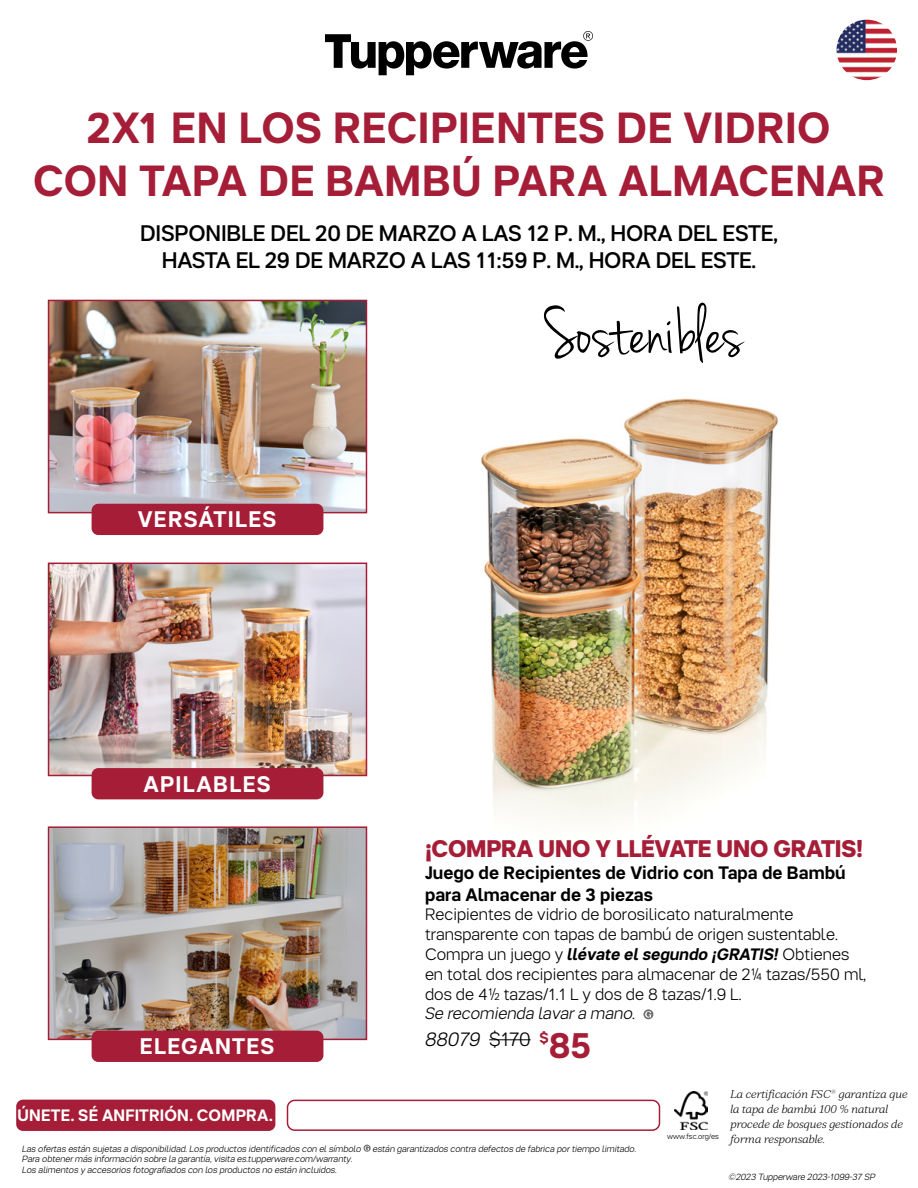
<style>
.page{position:relative;width:918px;height:1188px;background:#fff}
.page>*{position:absolute;margin:0;border:0;box-sizing:border-box;transform-origin:0 0}
.t1{font:72px "Tupperware Handwriting";color:#000}
.t2{font:700 43.5px/52.2px "Tupper PRO";letter-spacing:.01em;color:#a51d37;text-align:center}
.t3{font:700 36px "Tupper PRO";color:#a51d37}
.t4{font:800 24px "Tupper PRO";letter-spacing:-.005em;color:#a51d37}
.t5{font:500 22.5px/27px "Tupper PRO";letter-spacing:-.01em;color:#000;text-align:center}
.t6{font:700 22.5px "Tupper PRO";letter-spacing:.055em;color:#fff}
.t7{font:italic 300 19.5px "Tupper PRO";letter-spacing:-.01em;color:#000}
.t8{font:700 18px/21.6px "Tupper PRO";color:#000}
.t9{font:300 16.5px/19.8px "Tupper PRO";color:#000}
.t10{font:700 16.5px "Tupper PRO";letter-spacing:.015em;color:#fff}
.t11{font:italic 300 16.5px "Tupper PRO";color:#000}
.t12{font:11.25px/15px "Tupper Serif 23 Ltitalic";color:#000}
.t13{font:italic 300 9px/10.5px "Tupper PRO";color:#000}
.t14{font:300 7.5px "Tupper PRO";color:#000}
.s1{font-weight:700;font-style:italic}
.s2{font-style:normal}
</style>
<div class="page">
<svg style="left:325px;top:31px;width:268px;height:44px"></svg>
<img style="left:362px;top:327px;width:416px;height:532px">
<img style="left:51px;top:303px;width:313px;height:207px">
<div style="left:48px;top:300px;width:319px;height:213px;border:2px solid #a51d37"></div>
<img style="left:51px;top:566px;width:313px;height:207px">
<div style="left:48px;top:563px;width:319px;height:213px;border:2px solid #a51d37"></div>
<img style="left:51px;top:829px;width:313px;height:208px">
<div style="left:48px;top:826px;width:319px;height:214px;border:2px solid #a51d37"></div>
<img style="left:837px;top:20px;width:60px;height:60px;border-radius:30px">
<div style="left:287px;top:1100px;width:373px;height:31px;border:2px solid #a51d37;border-radius:7px"></div>
<svg style="left:643px;top:1009px;width:10px;height:10px"></svg>
<svg style="left:645px;top:1011px;width:6px;height:7px"></svg>
<hr style="left:489px;top:1039px;width:42px;height:1px;background:#000">
<svg style="left:363px;top:1145px;width:8px;height:7px"></svg>
<svg style="left:365px;top:1146px;width:4px;height:5px"></svg>
<div style="left:16px;top:1100px;width:259px;height:31px;background:#a51d37;border-radius:7px"></div>
<div style="left:92px;top:504px;width:231px;height:31px;background:#a51d37;border-radius:7px"></div>
<div style="left:92px;top:768px;width:231px;height:31px;background:#a51d37;border-radius:7px"></div>
<div style="left:92px;top:1031px;width:231px;height:31px;background:#a51d37;border-radius:7px"></div>
<img style="left:675px;top:1091px;width:32px;height:39px">
<h2 class="t2" style="left:33px;top:102px;width:853px">2X1 EN LOS RECIPIENTES DE VIDRIO<br>CON TAPA DE BAMBÚ PARA ALMACENAR</h2>
<h3 class="t5" style="left:140px;top:220px;width:639px">DISPONIBLE DEL 20 DE MARZO A LAS 12 P. M., HORA DEL ESTE,<br>HASTA EL 29 DE MARZO A LAS 11:59 P. M., HORA DEL ESTE.</h3>
<h3 class="t6" style="left:138px;top:507px;width:140px">VERSÁTILES</h3>
<h3 class="t6" style="left:144px;top:771px;width:129px">APILABLES</h3>
<h3 class="t6" style="left:140px;top:1033px;width:136px">ELEGANTES</h3>
<h1 class="t1" style="left:543px;top:285px;width:200px">Sostenibles</h1>
<h3 class="t4" style="left:425px;top:835px;width:440px">¡COMPRA UNO Y LLÉVATE UNO GRATIS!</h3>
<h3 class="t8" style="left:425px;top:862px;width:422px">Juego de Recipientes de Vidrio con Tapa de Bambú para Almacenar de 3 piezas</h3>
<p class="t9" style="left:425px;top:905px;width:443px">Recipientes de vidrio de borosilicato naturalmente transparente con tapas de bambú de origen sustentable.<br>Compra un juego y <span class="s1">llévate el segundo ¡GRATIS!</span> Obtienes en total dos recipientes para almacenar de 2¼ tazas/550 ml, dos de 4½ tazas/1.1 L y dos de 8 tazas/1.9 L.</p>
<h3 class="t11" style="left:425px;top:1004px;width:212px">Se recomienda lavar a mano.</h3>
<h3 class="t7" style="left:425px;top:1028px;width:125px">88079 <span class="s2">$170</span> <sup>$</sup></h3>
<h3 class="t3" style="left:549px;top:1025px;width:44px">85</h3>
<h3 class="t10" style="left:18px;top:1106px;width:257px">ÚNETE. SÉ ANFITRIÓN. COMPRA.</h3>
<p class="t13" style="left:22px;top:1143px;width:341px">Las ofertas están sujetas a disponibilidad. Los productos identificados con el símbolo</p>
<p class="t13" style="left:373px;top:1143px;width:265px">están garantizados contra defectos de fabrica por tiempo limitado.</p>
<p class="t13" style="left:22px;top:1154px;width:332px">Para obtener más información sobre la garantía, visita es.tupperware.com/warranty.<br>Los alimentos y accesorios fotografiados con los productos no están incluidos.</p>
<p class="t14" style="left:667px;top:1132px;width:53px">www.fsc.org/es</p>
<p class="t12" style="left:730px;top:1086px;width:179px">La certificación FSC<sup>®</sup> garantiza que la tapa de bambú 100 % natural procede de bosques gestionados de forma responsable.</p>
<p class="t13" style="left:729px;top:1171px;width:148px">©2023 Tupperware 2023-1099-37 SP</p>
</div>
